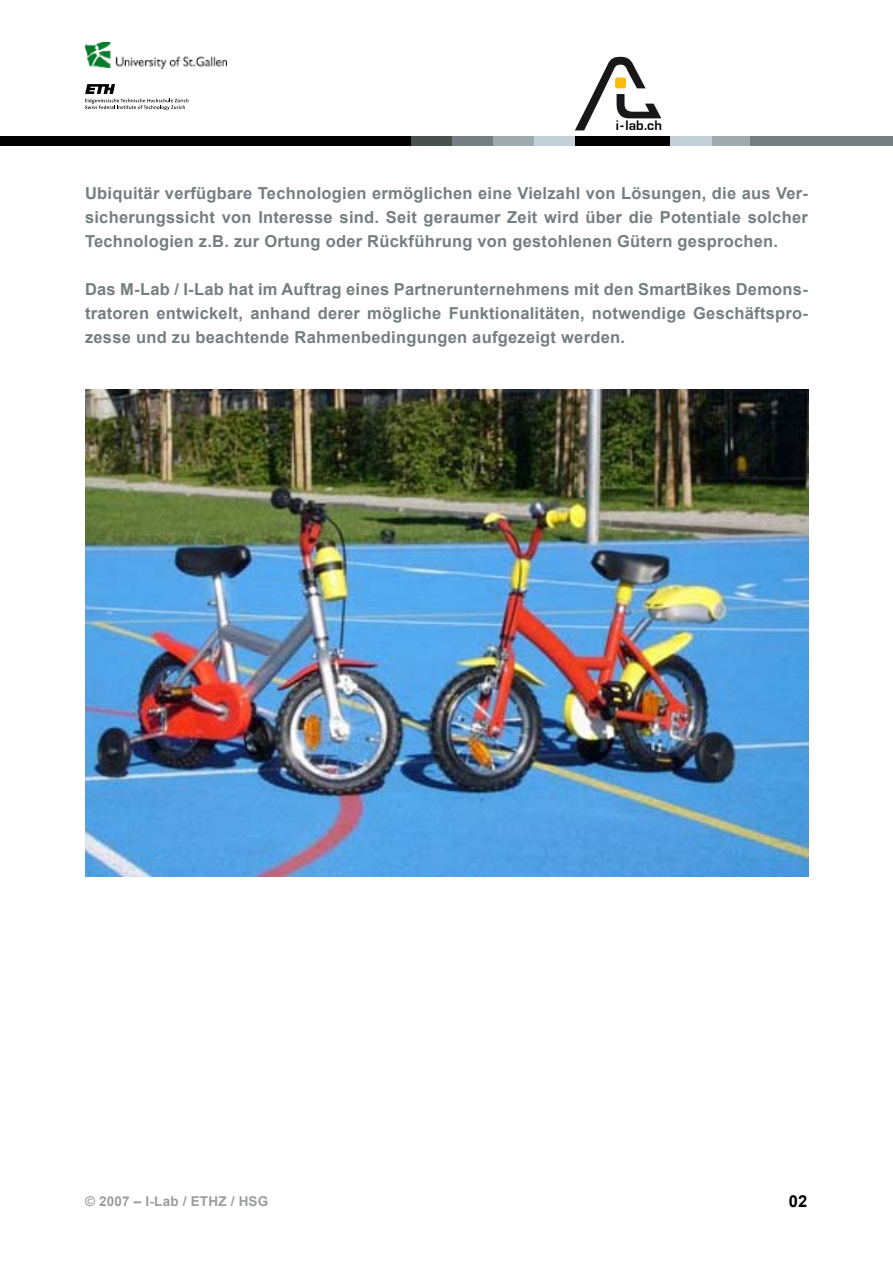
<style>
.page{position:relative;width:893px;height:1263px;background:#fff}
.page>*{position:absolute;margin:0;border:0;box-sizing:border-box;transform-origin:0 0}
.t1{font:700 16.5px/24px "Arial";letter-spacing:.015em;color:#757e81;text-align:justify}
.t2{font:700 16.5px "Arial";color:#000}
.t3{font:700 14.25px "Eurostile";color:#000}
.t4{font:700 13.5px "Arial";letter-spacing:.015em;color:#9c9d9f}
</style>
<div class="page">
<div style="left:575px;top:136px;width:95px;height:10px;background:#000"></div>
<div style="left:534px;top:136px;width:41px;height:10px;background:#c3d0d7"></div>
<div style="left:492px;top:136px;width:42px;height:10px;background:#9faaae"></div>
<div style="left:452px;top:136px;width:40px;height:10px;background:#757e81"></div>
<div style="left:410px;top:136px;width:42px;height:10px;background:#48504e"></div>
<div style="left:0;top:136px;width:410px;height:10px;background:#000"></div>
<div style="left:670px;top:136px;width:42px;height:10px;background:#c3d0d7"></div>
<div style="left:712px;top:136px;width:42px;height:10px;background:#9faaae"></div>
<div style="left:750px;top:136px;width:143px;height:10px;background:#757e81"></div>
<svg style="left:575px;top:57px;width:86px;height:73px"></svg>
<div style="left:615px;top:78px;width:11px;height:10px;background:#fabb0d;border-radius:2px"></div>
<svg style="left:85px;top:84px;width:103px;height:26px"></svg>
<img style="left:85px;top:42px;width:142px;height:26px">
<img style="left:85px;top:390px;width:723px;height:486px">
<p class="t3" style="left:616px;top:118px;width:48px">i-lab.ch</p>
<p class="t1" style="left:85px;top:181px;width:724px">Ubiquitär verfügbare Technologien ermöglichen eine Vielzahl von Lösungen, die aus Ver&shy;sicherungssicht von Interesse sind. Seit geraumer Zeit wird über die Potentiale solcher Technologien z.B. zur Ortung oder Rückführung von gestohlenen Gütern gesprochen.</p>
<p class="t1" style="left:85px;top:277px;width:724px">Das M-Lab / I-Lab hat im Auftrag eines Partnerunternehmens mit den SmartBikes Demons&shy;tratoren entwickelt, anhand derer mögliche Funktionalitäten, notwendige Geschäftspro&shy;zesse und zu beachtende Rahmenbedingungen aufgezeigt werden.</p>
<p class="t4" style="left:85px;top:1193px;width:185px">© 2007 – I-Lab / ETHZ / HSG</p>
<p class="t2" style="left:789px;top:1192px;width:20px">02</p>
</div>
